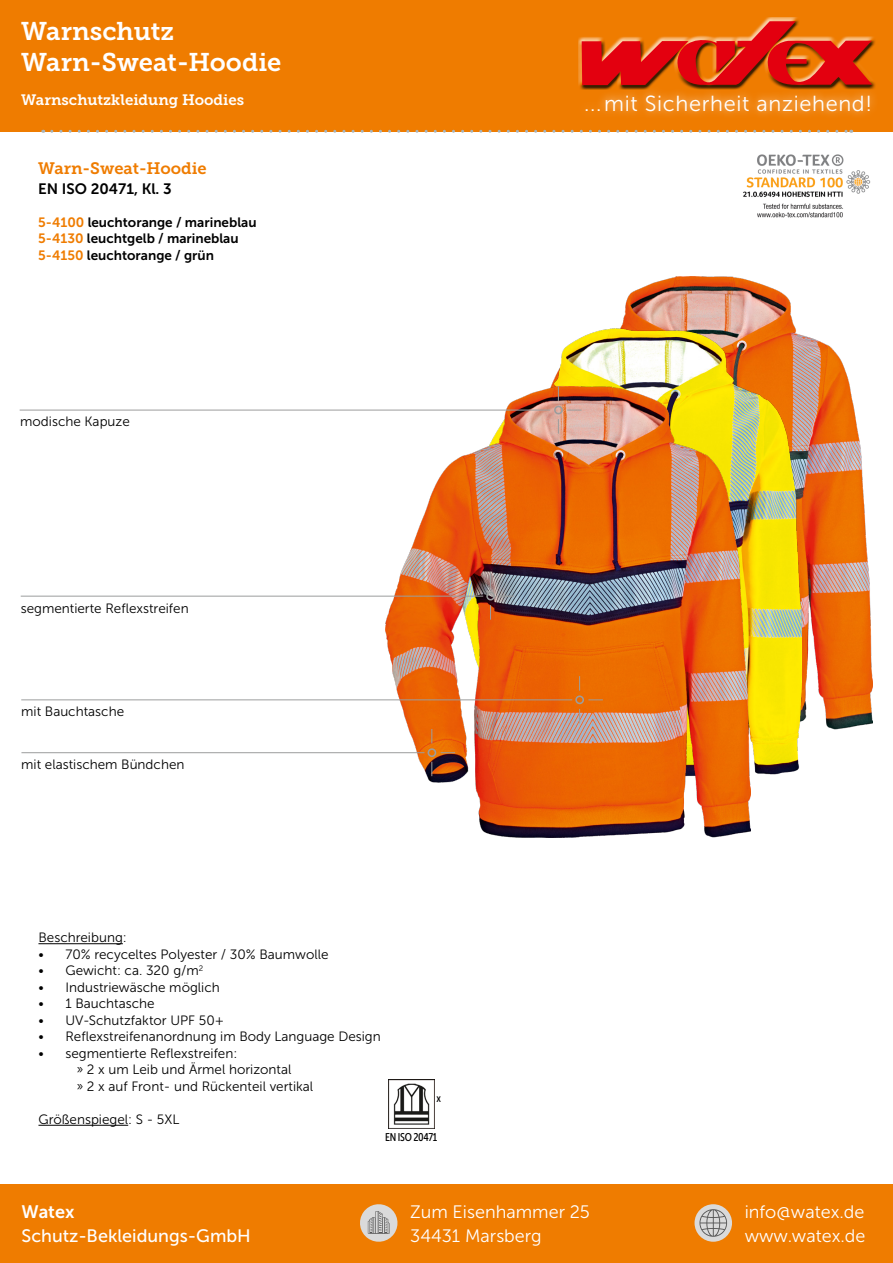
<style>
.page{position:relative;width:893px;height:1263px;background:#fff}
.page>*{position:absolute;margin:0;border:0;box-sizing:border-box;transform-origin:0 0}
.Kaiptel_Überschrift{font:25.5px/30.6px "Museo Slab 700";color:#fff}
.t1{font:21.75px "Museo Sans 300";letter-spacing:.03em;color:#fff}
.t2{font:18px/24px "Museo Sans 300";color:#fff}
.t3{font:18px "Museo Sans 500";color:#fff}
.t4{font:18px "Museo Sans 700";color:#fff}
.t5{font:16.5px "Museo Slab 700";color:#ef7c00}
.Kaiptel_Überschrift-2{font:15px "Museo Slab 700";color:#fff}
.t6{font:15px "Museo Sans 700";color:#000}
.t7{font:13.5px/16.5px "Museo Sans 300";color:#000}
.t8{font:13.5px "Museo Sans 700";color:#000}
.t9{font:11.25px "Museo Sans Cond 500";letter-spacing:-.03em;color:#000}
.s1{color:#ef7c00}
.s2{font-size:12.75px}
</style>
<div class="page">
<div style="left:0;top:1184px;width:893px;height:79px;background:#ef7c00"></div>
<div style="left:0;top:0;width:893px;height:132px;background:#ef7c00"></div>
<svg style="left:360px;top:1204px;width:38px;height:38px"></svg>
<div style="left:694px;top:1204px;width:38px;height:38px;background:#dadada;border-radius:50%"></div>
<svg style="left:698px;top:1209px;width:30px;height:28px"></svg>
<div style="left:578px;top:86px;width:301px;height:34px;background:#fff;opacity:.75"></div>
<div style="left:579px;top:18px;width:297px;height:72px;background:#000;opacity:.75"></div>
<svg style="left:582px;top:21px;width:290px;height:65px"></svg>
<svg style="left:52px;top:130px;width:800px;height:3px"></svg>
<img style="left:620px;top:277px;width:252px;height:452px">
<img style="left:551px;top:328px;width:250px;height:447px">
<img style="left:385px;top:386px;width:366px;height:452px">
<hr style="left:38px;top:943px;width:85px;height:1px;background:#000">
<hr style="left:38px;top:1125px;width:90px;height:1px;background:#000">
<img style="left:388px;top:1079px;width:47px;height:49px">
<div style="left:486px;top:592px;width:9px;height:8px;border:2px solid #9c9d9d;border-radius:50%"></div>
<svg style="left:490px;top:572px;width:1px;height:15px"></svg>
<svg style="left:490px;top:605px;width:1px;height:15px"></svg>
<hr style="left:21px;top:596px;width:462px;height:1px;background:#9c9d9d">
<svg style="left:499px;top:596px;width:15px;height:1px"></svg>
<div style="left:428px;top:748px;width:8px;height:9px;border:2px solid #9c9d9d;border-radius:50%"></div>
<svg style="left:432px;top:729px;width:1px;height:14px"></svg>
<svg style="left:432px;top:762px;width:1px;height:14px"></svg>
<hr style="left:21px;top:752px;width:403px;height:1px;background:#9c9d9d">
<svg style="left:441px;top:752px;width:14px;height:1px"></svg>
<hr style="left:20px;top:410px;width:530px;height:1px;background:#9c9d9d">
<div style="left:554px;top:406px;width:9px;height:8px;border:2px solid #9c9d9d;border-radius:50%"></div>
<svg style="left:558px;top:386px;width:1px;height:15px"></svg>
<svg style="left:558px;top:419px;width:1px;height:15px"></svg>
<svg style="left:567px;top:410px;width:15px;height:1px"></svg>
<img style="left:743px;top:154px;width:128px;height:64px">
<div style="left:575px;top:695px;width:9px;height:9px;border:2px solid #9c9d9d;border-radius:50%"></div>
<svg style="left:579px;top:676px;width:1px;height:15px"></svg>
<svg style="left:579px;top:709px;width:1px;height:14px"></svg>
<hr style="left:21px;top:700px;width:551px;height:1px;background:#9c9d9d">
<svg style="left:588px;top:700px;width:15px;height:1px"></svg>
<p class="Kaiptel_Überschrift" style="left:21px;top:16px;width:262px">Warnschutz<br>Warn-Sweat-Hoodie</p>
<p class="Kaiptel_Überschrift-2" style="left:21px;top:92px;width:224px">Warnschutzkleidung Hoodies</p>
<p class="t5" style="left:38px;top:159px;width:170px">Warn-Sweat-Hoodie</p>
<p class="t6" style="left:38px;top:180px;width:135px">EN ISO 20471, Kl. 3</p>
<p class="t8" style="left:38px;top:215px;width:220px"><span class="s1">5-4100</span> leuchtorange / marineblau</p>
<p class="t8" style="left:38px;top:231px;width:202px"><span class="s1">5-4130</span> leuchtgelb / marineblau</p>
<p class="t8" style="left:38px;top:248px;width:177px"><span class="s1">5-4150</span> leuchtorange / grün</p>
<p class="t7" style="left:20px;top:414px;width:111px">modische Kapuze</p>
<p class="t7" style="left:21px;top:600px;width:169px">segmentierte Reflexstreifen</p>
<p class="t7" style="left:21px;top:703px;width:104px">mit Bauchtasche</p>
<p class="t7" style="left:21px;top:756px;width:165px">mit elastischem Bündchen</p>
<p class="t7" style="left:38px;top:929px;width:90px">Beschreibung:</p>
<p class="t7" style="left:38px;top:946px;width:292px">• 70% recyceltes Polyester / 30% Baumwolle</p>
<p class="t7" style="left:38px;top:962px;width:166px">• Gewicht: ca. 320 g/m<sup>2</sup></p>
<p class="t7" style="left:38px;top:979px;width:183px">• Industriewäsche möglich</p>
<p class="t7" style="left:38px;top:995px;width:118px">• 1 Bauchtasche</p>
<p class="t7" style="left:38px;top:1012px;width:187px">• UV-Schutzfaktor UPF 50+</p>
<p class="t7" style="left:38px;top:1028px;width:344px">• Reflexstreifenanordnung im Body Language Design</p>
<p class="t7" style="left:76px;top:1045px;width:238px;text-indent:-38px">• segmentierte Reflexstreifen:<br><span class="s2">»</span> 2 x um Leib und Ärmel horizontal<br><span class="s2">»</span> 2 x auf Front- und Rückenteil vertikal</p>
<p class="t7" style="left:38px;top:1111px;width:143px">Größenspiegel: S - 5XL</p>
<p class="t9" style="left:436px;top:1092px;width:6px">x</p>
<p class="t9" style="left:385px;top:1131px;width:54px">EN ISO 20471</p>
<h2 class="t1" style="left:584px;top:91px;width:289px">... mit Sicherheit anziehend!</h2>
<h3 class="t4" style="left:22px;top:1201px;width:54px">Watex</h3>
<h3 class="t3" style="left:22px;top:1226px;width:231px">Schutz-Bekleidungs-GmbH</h3>
<h3 class="t2" style="left:410px;top:1200px;width:181px">Zum Eisenhammer 25<br>34431 Marsberg</h3>
<h3 class="t2" style="left:745px;top:1200px;width:122px">info@watex.de www.watex.de</h3>
</div>
